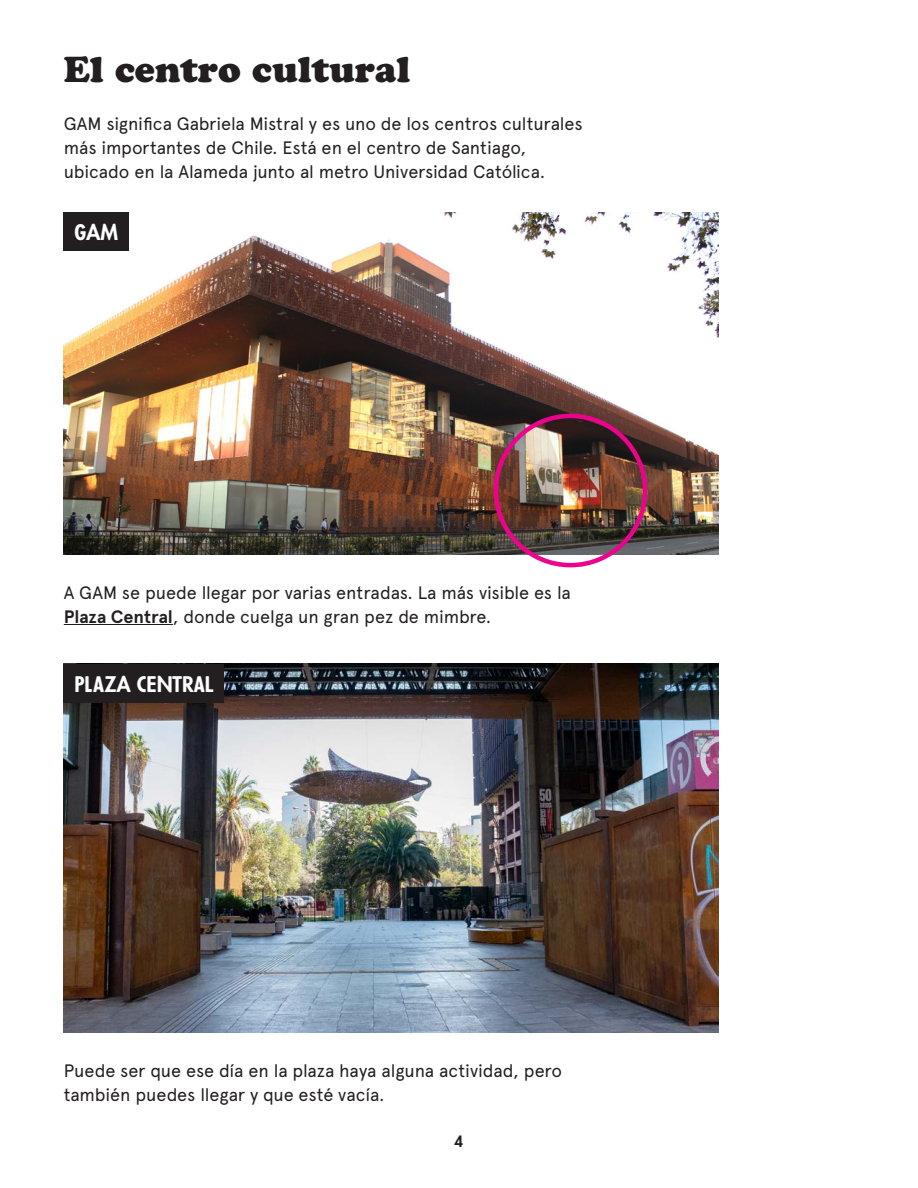
<style>
.page{position:relative;width:918px;height:1188px;background:#fff}
.page>*{position:absolute;margin:0;border:0;box-sizing:border-box;transform-origin:0 0}
.P1{font:36px "Cooper Black Std";color:#231f20}
.P1-2{font:21px "Futura Passata DISPLAY";color:#fff}
.P1-3{font:18px/24px "Apercu";letter-spacing:-.005em;color:#231f20}
.t1{font:15px "Futura Passata DISPLAY";color:#231f20}
.s1{font-weight:700}
</style>
<div class="page">
<hr style="left:64px;top:624px;width:109px;height:1px;background:#231f20">
<img style="left:64px;top:664px;width:655px;height:368px">
<div style="left:64px;top:664px;width:160px;height:38px;background:#231f20"></div>
<img style="left:64px;top:212px;width:655px;height:343px">
<div style="left:64px;top:212px;width:65px;height:39px;background:#231f20"></div>
<div style="left:494px;top:414px;width:153px;height:153px;border:4px solid #ed028c;border-radius:50%"></div>
<p class="P1" style="left:64px;top:48px;width:348px">El centro cultural</p>
<p class="P1-3" style="left:64px;top:112px;width:520px">GAM significa Gabriela Mistral y es uno de los centros culturales más importantes de Chile. Está en el centro de Santiago, ubicado en la Alameda junto al metro Universidad Católica.</p>
<p class="P1-2" style="left:74px;top:218px;width:45px">GAM</p>
<p class="P1-3" style="left:64px;top:580px;width:509px">A GAM se puede llegar por varias entradas. La más visible es la<br><span class="s1">Plaza Central</span>, donde cuelga un gran pez de mimbre.</p>
<p class="P1-2" style="left:74px;top:670px;width:141px">PLAZA CENTRAL</p>
<p class="P1-3" style="left:64px;top:1058px;width:500px">Puede ser que ese día en la plaza haya alguna actividad, pero también puedes llegar y que esté vacía.</p>
<p class="t1" style="left:455px;top:1131px;width:10px">4</p>
</div>
